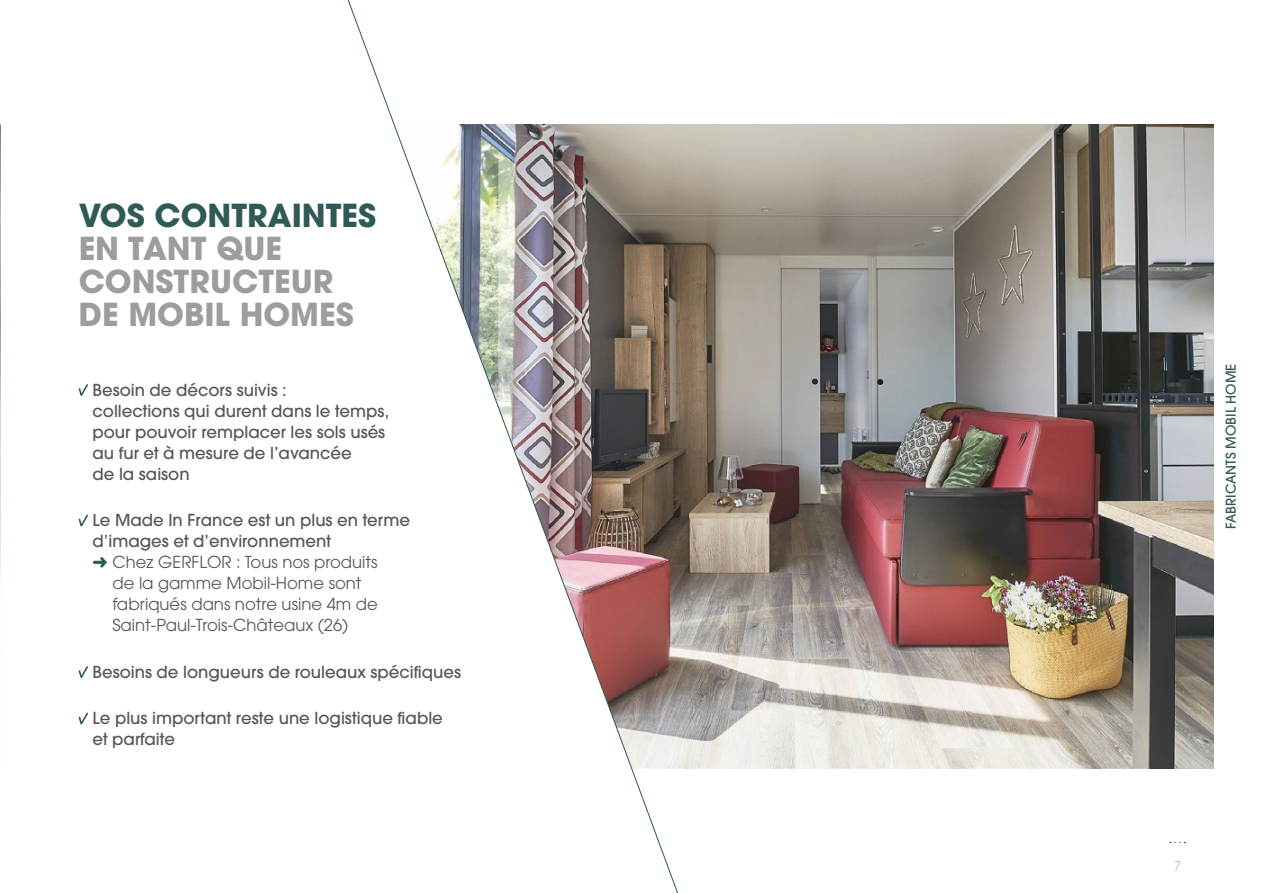
<style>
.page{position:relative;width:1263px;height:893px;background:#fff}
.page>*{position:absolute;margin:0;border:0;box-sizing:border-box;transform-origin:0 0}
.t1{font:700 31.5px/33px "ITC Avant Garde Pro";color:#9d9d9c}
.t2{font:700 31.5px "ITC Avant Garde Pro";color:#2f5a55}
.t3{font:500 16.5px/21px "Avant Garde";color:#575756}
.t4{font:16.5px "Avant Garde";color:#575756}
.t5{font:500 13.5px "Avant Garde";color:#2f5a55}
.t6{font:200 13.5px "Avant Garde";color:#706f6f}
.s1{color:#2f5a55}
</style>
<div class="page">
<img style="left:0;top:124px;width:1px;height:637px">
<img style="left:686px;top:124px;width:528px;height:645px">
<svg style="left:79px;top:384px;width:9px;height:12px"></svg>
<svg style="left:79px;top:514px;width:9px;height:12px"></svg>
<svg style="left:79px;top:666px;width:9px;height:12px"></svg>
<svg style="left:79px;top:712px;width:9px;height:12px"></svg>
<img style="left:347px;top:0;width:339px;height:893px">
<h1 class="t2" style="left:79px;top:194px;width:299px">VOS CONTRAINTES</h1>
<h1 class="t1" style="left:79px;top:232px;width:277px">EN TANT QUE<br>CONSTRUCTEUR<br>DE MOBIL HOMES</h1>
<p class="t3" style="left:93px;top:379px;width:298px">Besoin de décors suivis :<br>collections qui durent dans le temps, pour pouvoir remplacer les sols usés au fur et à mesure de l’avancée<br>de la saison</p>
<p class="t3" style="left:93px;top:510px;width:319px">Le Made In France est un plus en terme</p>
<p class="t3" style="left:93px;top:531px;width:240px">d’images et d’environnement</p>
<p class="t4" style="left:93px;top:553px;width:287px"><span class="s1">➜</span> Chez GERFLOR : Tous nos produits</p>
<p class="t4" style="left:112px;top:574px;width:251px">de la gamme Mobil-Home sont</p>
<p class="t4" style="left:112px;top:595px;width:267px">fabriqués dans notre usine 4m de</p>
<p class="t4" style="left:112px;top:616px;width:237px">Saint-Paul-Trois-Châteaux (26)</p>
<p class="t3" style="left:93px;top:661px;width:370px">Besoins de longueurs de rouleaux spécifiques</p>
<p class="t3" style="left:93px;top:708px;width:352px">Le plus important reste une logistique fiable et parfaite</p>
<p class="t5" style="left:1222px;top:529px;width:167px;rotate:-90deg">FABRICANTS MOBIL HOME</p>
<p class="t6" style="left:1173px;top:858px;width:9px">7</p>
</div>
